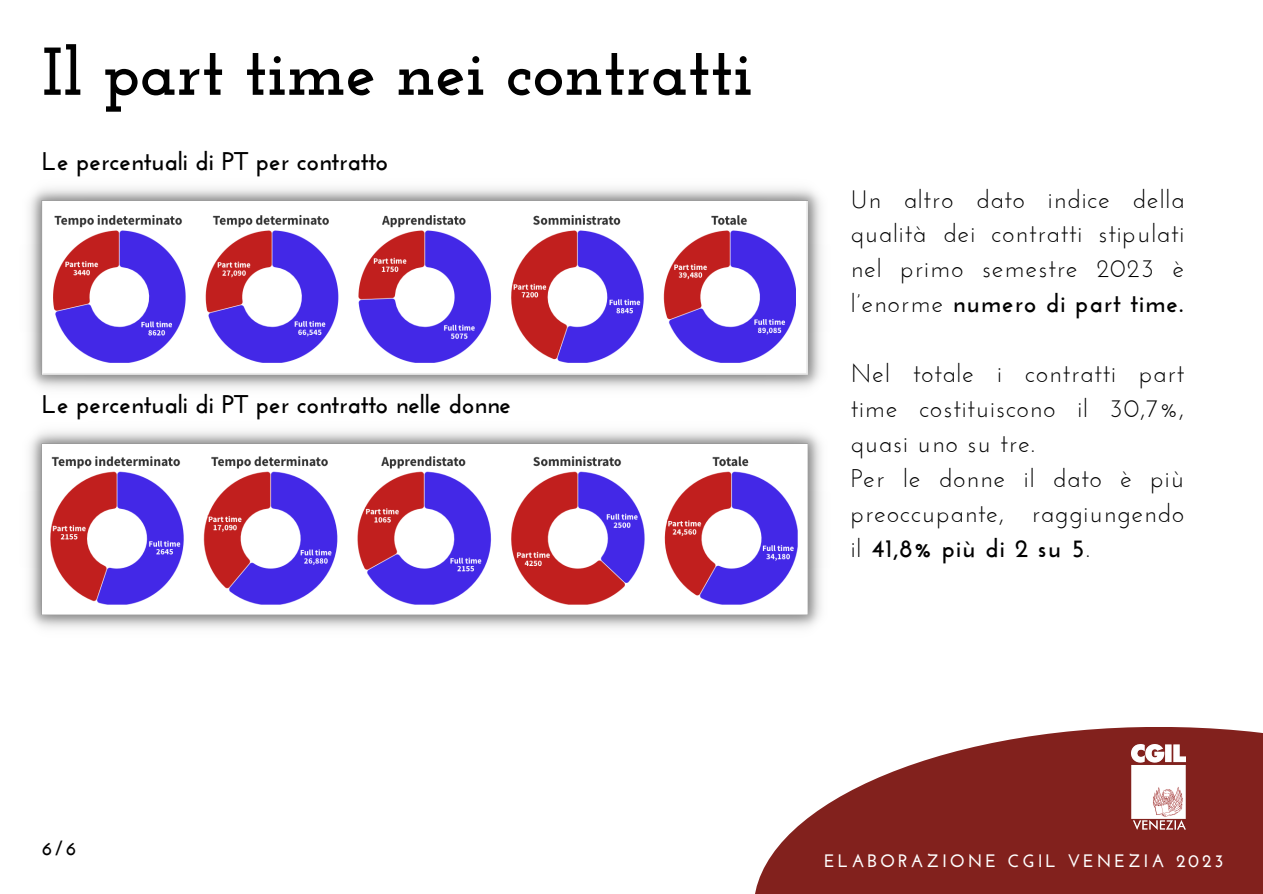
<style>
.page{position:relative;width:1263px;height:894px;background:#fff}
.page>*{position:absolute;margin:0;border:0;box-sizing:border-box;transform-origin:0 0}
.t1{font:700 67.5px "Josefin Slab";color:#000}
.t2{font:25.5px/34.8px "Josefin Sans";letter-spacing:.04em;color:#000;text-align:justify}
.t3{font:700 25.5px "Josefin Sans";color:#000}
.t4{font:700 19.5px "Josefin Sans";color:#000}
.t5{font:700 18px "Josefin Sans";letter-spacing:.16em;color:#fff}
.s1{font-weight:700}
</style>
<div class="page">
<svg style="left:755px;top:727px;width:508px;height:166px;fill:#82211d"></svg>
<img style="left:1131px;top:744px;width:54px;height:85px">
<img style="left:29px;top:431px;width:793px;height:197px">
<img style="left:29px;top:188px;width:793px;height:201px">
<p class="t1" style="left:42px;top:44px;width:712px">Il part time nei contratti</p>
<p class="t3" style="left:42px;top:151px;width:348px">Le percentuali di PT per contratto</p>
<p class="t3" style="left:42px;top:393px;width:471px">Le percentuali di PT per contratto nelle donne</p>
<p class="t2" style="left:851px;top:184px;width:335px">Un altro dato indice della qualità dei contratti stipulati nel primo semestre 2023 è l’enorme <span class="s1">numero di part time.</span></p>
<p class="t2" style="left:851px;top:358px;width:335px">Nel totale i contratti part time costituiscono il 30,7%, quasi uno su tre.</p>
<p class="t2" style="left:851px;top:463px;width:335px">Per le donne il dato è più preoccupante, raggiungendo il <span class="s1">41,8% più di 2 su 5</span>.</p>
<p class="t4" style="left:42px;top:840px;width:35px">6/6</p>
<p class="t5" style="left:824px;top:853px;width:401px">ELABORAZIONE CGIL VENEZIA 2023</p>
</div>
